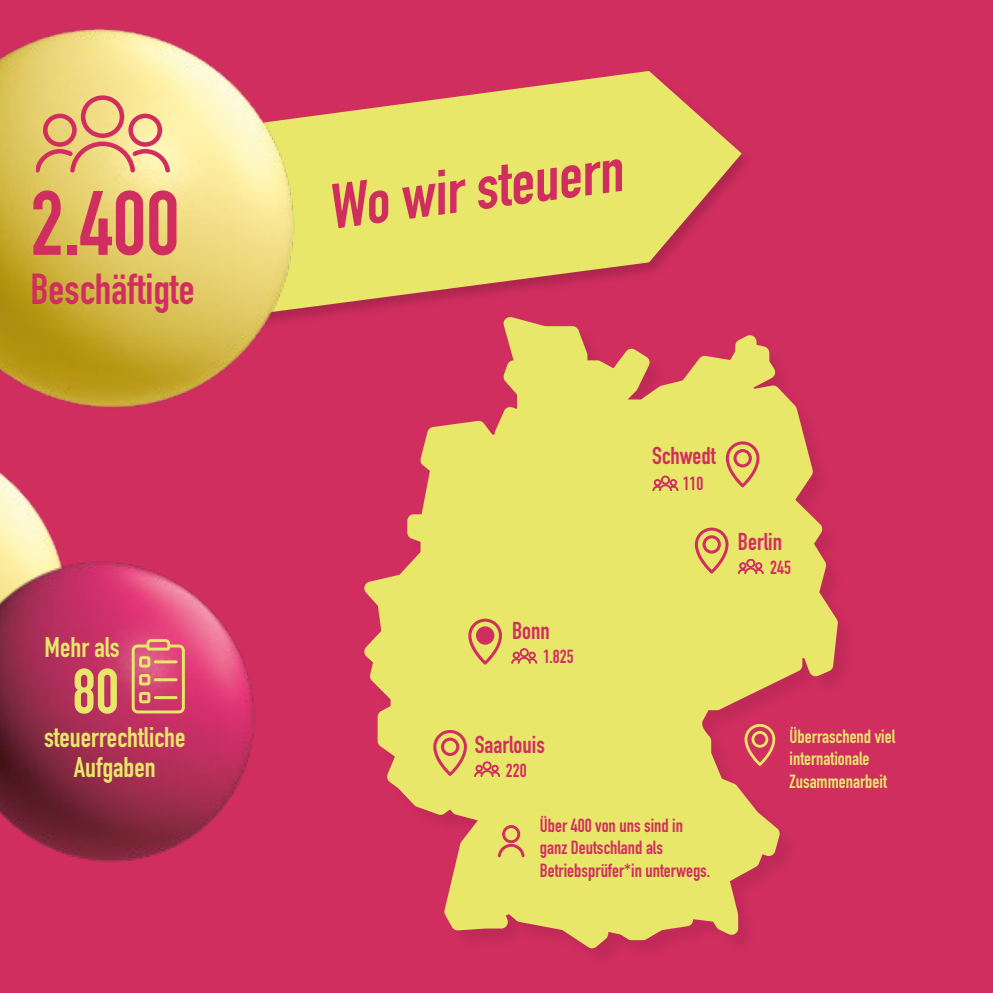
<style>
.page{position:relative;width:993px;height:993px;background:#fff}
.page>*{position:absolute;margin:0;border:0;box-sizing:border-box;transform-origin:0 0}
.t1{font:700 89.5px "DIN Condensed";color:#d12e60}
.t2{font:700 62.5px "DIN Condensed";color:#e8e76a}
.t3{font:700 62.25px "DIN Condensed";color:#d12e60}
.t4{font:700 42.75px "DIN Condensed";color:#d12e60}
.t5{font:700 28px/29.5px "DIN Condensed";color:#e8e76a;text-align:center}
.t6{font:700 24px "DIN Condensed";color:#d12e60}
.t7{font:700 18.75px/22.5px "DIN Condensed";color:#d12e60}
.t8{font:700 18.75px/22.5px "DIN Condensed";color:#e8e76a}
</style>
<div class="page">
<div style="left:0;top:0;width:992px;height:992px;background:#d12e60"></div>
<svg style="left:439px;top:71px;width:302px;height:230px;fill:#e8e76a"></svg>
<hr style="left:992px;top:70px;width:1px;height:269px;background:#d12e60">
<svg style="left:370px;top:317px;width:467px;height:631px;fill:#e8e76a"></svg>
<img style="left:0;top:29px;width:439px;height:538px">
<img style="left:0;top:457px;width:370px;height:405px">
<svg style="left:511px;top:648px;width:25px;height:15px"></svg>
<svg style="left:744px;top:723px;width:31px;height:42px"></svg>
<svg style="left:433px;top:729px;width:34px;height:46px"></svg>
<svg style="left:694px;top:527px;width:34px;height:46px"></svg>
<svg style="left:497px;top:824px;width:28px;height:51px"></svg>
<svg style="left:468px;top:618px;width:34px;height:46px"></svg>
<svg style="left:737px;top:559px;width:26px;height:14px"></svg>
<svg style="left:725px;top:441px;width:34px;height:46px"></svg>
<svg style="left:652px;top:476px;width:26px;height:14px"></svg>
<svg style="left:474px;top:761px;width:25px;height:15px"></svg>
<svg style="left:36px;top:95px;width:134px;height:77px"></svg>
<svg style="left:132px;top:639px;width:53px;height:74px"></svg>
<h1 class="t1" style="left:30px;top:163px;width:151px">2.400</h1>
<h3 class="t4" style="left:30px;top:260px;width:165px">Beschäftigte</h3>
<h3 class="t5" style="left:44px;top:632px;width:77px">Mehr als</h3>
<h2 class="t2" style="left:72px;top:649px;width:48px">80</h2>
<h3 class="t5" style="left:44px;top:722px;width:143px">steuerrechtliche<br>Aufgaben</h3>
<h3 class="t3" style="left:319px;top:145px;width:298px;rotate:-7deg">Wo wir steuern</h3>
<h3 class="t3" style="left:322px;top:167px;width:298px;rotate:-8deg">Wo wir steuern</h3>
<p class="t6" style="left:512px;top:614px;width:39px">Bonn</p>
<p class="t7" style="left:543px;top:645px;width:32px">1.825</p>
<p class="t6" style="left:651px;top:439px;width:65px">Schwedt</p>
<p class="t7" style="left:682px;top:472px;width:22px">110</p>
<p class="t6" style="left:737px;top:525px;width:46px">Berlin</p>
<p class="t7" style="left:769px;top:555px;width:22px">245</p>
<p class="t6" style="left:474px;top:728px;width:71px">Saarlouis</p>
<p class="t7" style="left:505px;top:759px;width:22px">220</p>
<p class="t7" style="left:539px;top:813px;width:172px">Über 400 von uns sind in ganz Deutschland als<br>Betriebsprüfer*in unterwegs.</p>
<p class="t8" style="left:789px;top:724px;width:107px">Überraschend viel internationale<br>Zusammenarbeit</p>
</div>
